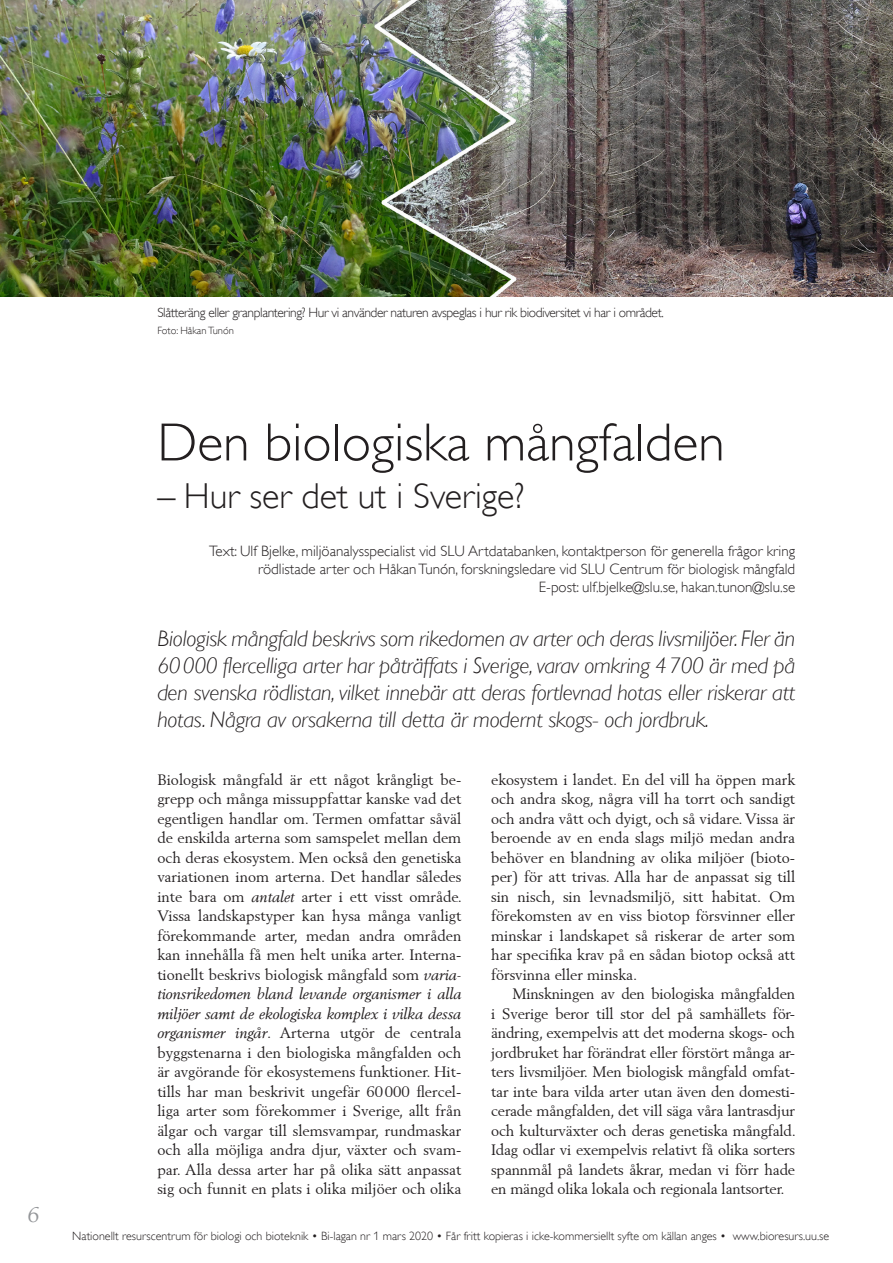
<style>
.page{position:relative;width:893px;height:1263px;background:#fff}
.page>*{position:absolute;margin:0;border:0;box-sizing:border-box;transform-origin:0 0}
.Rubrik_1{font:300 54px "Gill Alt One";color:#231f20}
.Rubrik_2{font:300 36px "Gill Alt One";color:#231f20}
.Ingress{font:italic 300 22.5px/27px "Gill Alt One";letter-spacing:-.01em;color:#231f20;text-align:justify}
.t1{font:italic 21px "Berling";color:#939598}
.Bröd_u_indrag{font:15px/19.5px "Berling";color:#231f20;text-align:justify}
.Bröd_m_indrag{font:15px/19.5px "Berling";letter-spacing:-.01em;color:#231f20;text-align:justify}
.Byline{font:300 15px/18px "Gill Alt One";color:#231f20;text-align:right}
.Bildtext{font:300 13.5px "Gill Alt One";letter-spacing:-.03em;color:#231f20}
.t2{font:300 12px "Gill Alt One";color:#231f20}
.Foto{font:300 10.5px "Gill Alt One";color:#231f20}
.s1{font-style:italic}
</style>
<div class="page">
<img style="left:0;top:0;width:893px;height:297px">
<p class="Bildtext" style="left:157px;top:305px;width:508px">Slåtteräng eller granplantering? Hur vi använder naturen avspeglas i hur rik biodiversitet vi har i området.</p>
<p class="Foto" style="left:157px;top:324px;width:78px">Foto: Håkan Tunón</p>
<h3 class="t1" style="left:27px;top:1202px;width:13px">6</h3>
<p class="Rubrik_1" style="left:157px;top:411px;width:569px">Den biologiska mångfalden</p>
<p class="Rubrik_2" style="left:157px;top:475px;width:369px">– Hur ser det ut i Sverige?</p>
<p class="Byline" style="left:209px;top:542px;width:588px">Text: Ulf Bjelke, miljöanalysspecialist vid SLU Artdatabanken, kontaktperson för generella frågor kring rödlistade arter och Håkan Tunón, forskningsledare vid SLU Centrum för biologisk mångfald</p>
<p class="Byline" style="left:539px;top:578px;width:258px">E-post: ulf.bjelke@slu.se, hakan.tunon@slu.se</p>
<p class="Ingress" style="left:157px;top:625px;width:639px">Biologisk mångfald beskrivs som rikedomen av arter och deras livsmiljöer. Fler än 60000 flercelliga arter har påträffats i Sverige, varav omkring 4700 är med på den svenska rödlistan, vilket innebär att deras fortlevnad hotas eller riskerar att hotas. Några av orsakerna till detta är modernt skogs- och jordbruk.</p>
<p class="Bröd_u_indrag" style="left:157px;top:769px;width:306px">Biologisk mångfald är ett något krångligt be&shy;grepp och många missuppfattar kanske vad det egentligen handlar om. Termen omfattar såväl de enskilda arterna som samspelet mellan dem och deras ekosystem. Men också den genetiska variationen inom arterna. Det handlar således inte bara om <span class="s1">antalet</span> arter i ett visst område.<br>Vissa landskapstyper kan hysa många vanligt förekommande arter, medan andra områden kan innehålla få men helt unika arter. Interna&shy;tionellt beskrivs biologisk mångfald som <span class="s1">varia&shy;tionsrikedomen bland levande organismer i alla miljöer samt de ekologiska komplex i vilka dessa organismer ingår</span>. Arterna utgör de centrala byggstenarna i den biologiska mångfalden och är avgörande för ekosystemens funktioner. Hit&shy;tills har man beskrivit ungefär 60000 flercel&shy;liga arter som förekommer i Sverige, allt från älgar och vargar till slemsvampar, rundmaskar och alla möjliga andra djur, växter och svam&shy;par. Alla dessa arter har på olika sätt anpassat sig och funnit en plats i olika miljöer och olika</p>
<p class="Bröd_u_indrag" style="left:491px;top:769px;width:306px">ekosystem i landet. En del vill ha öppen mark och andra skog, några vill ha torrt och sandigt och andra vått och dyigt, och så vidare. Vissa är beroende av en enda slags miljö medan andra behöver en blandning av olika miljöer (bioto&shy;per) för att trivas. Alla har de anpassat sig till sin nisch, sin levnadsmiljö, sitt habitat. Om förekomsten av en viss biotop försvinner eller minskar i landskapet så riskerar de arter som har specifika krav på en sådan biotop också att försvinna eller minska.</p>
<p class="Bröd_m_indrag" style="left:491px;top:984px;width:306px;text-indent:21px">Minskningen av den biologiska mångfalden i Sverige beror till stor del på samhällets för&shy;ändring, exempelvis att det moderna skogs- och jordbruket har förändrat eller förstört många ar&shy;ters livsmiljöer. Men biologisk mångfald omfat&shy;tar inte bara vilda arter utan även den domesti&shy;cerade mångfalden, det vill säga våra lantrasdjur och kulturväxter och deras genetiska mångfald.<br>Idag odlar vi exempelvis relativt få olika sorters spannmål på landets åkrar, medan vi förr hade en mängd olika lokala och regionala lantsorter.</p>
<p class="t2" style="left:72px;top:1229px;width:758px">Nationellt resurscentrum för biologi och bioteknik • Bi-lagan nr 1 mars 2020 • Får fritt kopieras i icke-kommersiellt syfte om källan anges • www.bioresurs.uu.se</p>
</div>
